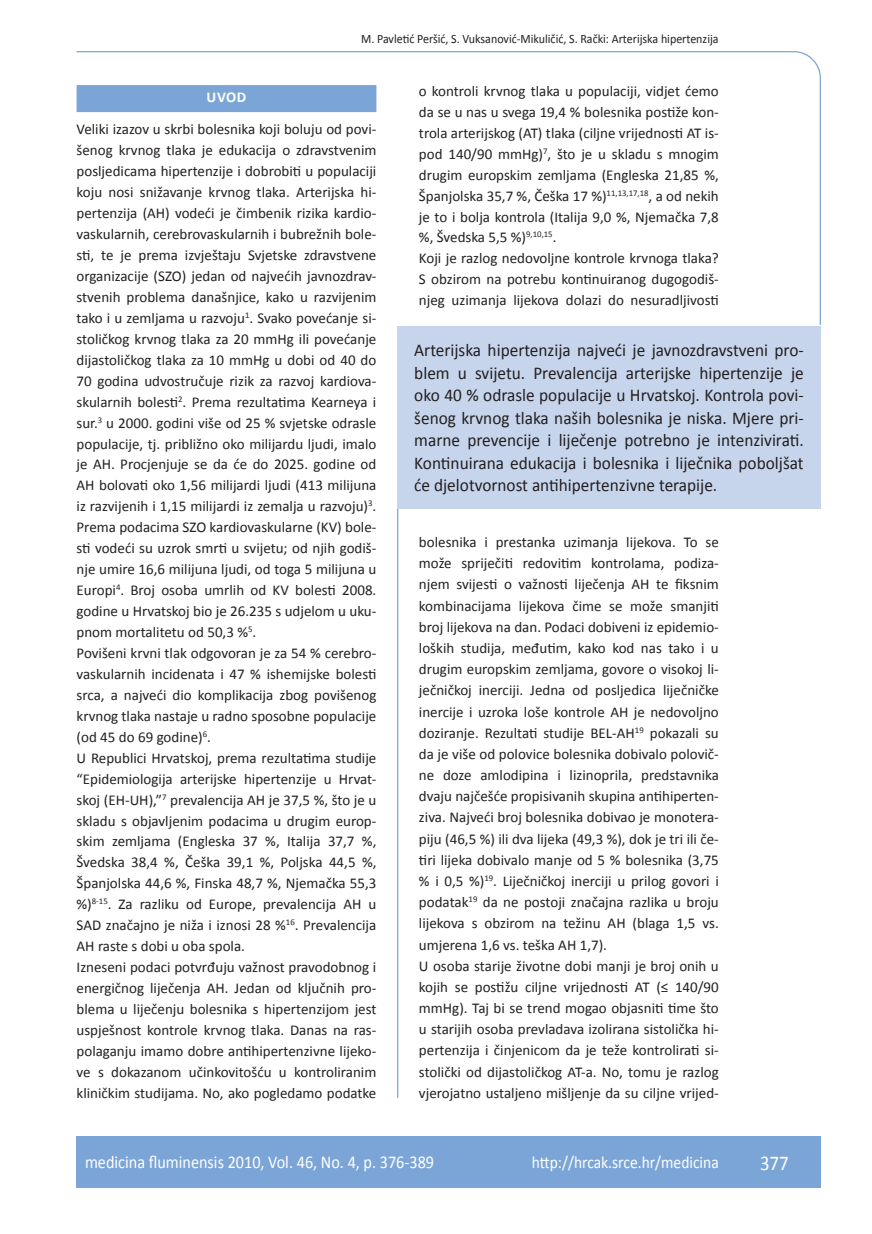
<style>
.page{position:relative;width:872px;height:1234px;background:#fff}
.page>*{position:absolute;margin:0;border:0;box-sizing:border-box;transform-origin:0 0}
.t1{font:21px "Calibri";color:#fff;scale:.9 1}
.t2{font:18px/22.5px "Calibri";color:#231f20;text-align:justify;scale:.96 1}
.t3{font:18px "Calibri";color:#fff;scale:.9 1}
.t4{font:17.25px "Calibri";color:#fff;scale:.9 1}
.t5{font:15px/21px "Calibri";color:#231f20}
.t6{font:700 15px "Calibri";color:#fff}
.t7{font:12.75px "Calibri";color:#231f20;scale:.94 1}
</style>
<div class="page">
<svg style="left:76px;top:51px;width:745px;height:274px"></svg>
<hr style="left:397px;top:507px;width:1px;height:590px;background:#7ca5d7">
<div style="left:77px;top:1135px;width:744px;height:51px;background:#7ca5d7"></div>
<div style="left:77px;top:85px;width:299px;height:27px;background:#7ca5d7"></div>
<div style="left:397px;top:325px;width:424px;height:183px;background:#c6d5ec"></div>
<p class="t7" style="left:361px;top:30px;width:382px">M. Pavletić Peršić, S. Vuksanović-Mikuličić, S. Rački: Arterijska hipertenzija</p>
<p class="t6" style="left:207px;top:88px;width:21px">UVOD</p>
<p class="t5" style="left:77px;top:118px;width:301px">Veliki izazov u skrbi bolesnika koji boluju od povi&shy;šenog krvnog tlaka je edukacija o zdravstvenim posljedicama hipertenzije i dobrobiti u populaciji koju nosi snižavanje krvnog tlaka. Arterijska hi&shy;pertenzija (AH) vodeći je čimbenik rizika kardio&shy;vaskularnih, cerebrovaskularnih i bubrežnih bole&shy;sti, te je prema izvještaju Svjetske zdravstvene organizacije (SZO) jedan od najvećih javnozdrav&shy;stvenih problema današnjice, kako u razvijenim tako i u zemljama u razvoju<sup>1</sup>. Svako povećanje si&shy;stoličkog krvnog tlaka za 20 mmHg ili povećanje dijastoličkog tlaka za 10 mmHg u dobi od 40 do 70 godina udvostručuje rizik za razvoj kardiova&shy;skularnih bolesti<sup>2</sup>. Prema rezultatima Kearneya i sur.<sup>3</sup> u 2000. godini više od 25 % svjetske odrasle populacije, tj. približno oko milijardu ljudi, imalo je AH. Procjenjuje se da će do 2025. godine od AH bolovati oko 1,56 milijardi ljudi (413 milijuna iz razvijenih i 1,15 milijardi iz zemalja u razvoju)<sup>3</sup>.<br>Prema podacima SZO kardiovaskularne (KV) bole&shy;sti vodeći su uzrok smrti u svijetu; od njih godiš&shy;nje umire 16,6 milijuna ljudi, od toga 5 milijuna u Europi<sup>4</sup>. Broj osoba umrlih od KV bolesti 2008. godine u Hrvatskoj bio je 26.235 s udjelom u uku&shy;pnom mortalitetu od 50,3 %<sup>5</sup>.<br>Povišeni krvni tlak odgovoran je za 54 % cerebro&shy;vaskularnih incidenata i 47 % ishemijske bolesti srca, a najveći dio komplikacija zbog povišenog krvnog tlaka nastaje u radno sposobne populacije (od 45 do 69 godine)<sup>6</sup>.<br>U Republici Hrvatskoj, prema rezultatima studije “Epidemiologija arterijske hipertenzije u Hrvat&shy;skoj (EH-UH),”<sup>7</sup> prevalencija AH je 37,5 %, što je u skladu s objavljenim podacima u drugim europ&shy;skim zemljama (Engleska 37 %, Italija 37,7 %, Švedska 38,4 %, Češka 39,1 %, Poljska 44,5 %, Španjolska 44,6 %, Finska 48,7 %, Njemačka 55,3 %)<sup>8-15</sup>. Za razliku od Europe, prevalencija AH u SAD značajno je niža i iznosi 28 %<sup>16</sup>. Prevalencija AH raste s dobi u oba spola.<br>Izneseni podaci potvrđuju važnost pravodobnog i energičnog liječenja AH. Jedan od ključnih pro&shy;blema u liječenju bolesnika s hipertenzijom jest uspješnost kontrole krvnog tlaka. Danas na ras&shy;polaganju imamo dobre antihipertenzivne lijeko&shy;ve s dokazanom učinkovitošću u kontroliranim kliničkim studijama. No, ako pogledamo podatke</p>
<p class="t5" style="left:419px;top:80px;width:301px">o kontroli krvnog tlaka u populaciji, vidjet ćemo da se u nas u svega 19,4 % bolesnika postiže kon&shy;trola arterijskog (AT) tlaka (ciljne vrijednosti AT is&shy;pod 140/90 mmHg)<sup>7</sup>, što je u skladu s mnogim drugim europskim zemljama (Engleska 21,85 %, Španjolska 35,7 %, Češka 17 %)<sup>11,13,17,18</sup>, a od nekih je to i bolja kontrola (Italija 9,0 %, Njemačka 7,8 %, Švedska 5,5 %)<sup>9,10,15</sup>.<br>Koji je razlog nedovoljne kontrole krvnoga tlaka?<br>S obzirom na potrebu kontinuiranog dugogodiš&shy;njeg uzimanja lijekova dolazi do nesuradljivosti</p>
<p class="t2" style="left:414px;top:338px;width:407px">Arterijska hipertenzija najveći je javnozdravstveni pro&shy;blem u svijetu. Prevalencija arterijske hipertenzije je oko 40 % odrasle populacije u Hrvatskoj. Kontrola povi&shy;šenog krvnog tlaka naših bolesnika je niska. Mjere pri&shy;marne prevencije i liječenje potrebno je intenzivirati.<br>Kontinuirana edukacija i bolesnika i liječnika poboljšat će djelotvornost antihipertenzivne terapije.</p>
<p class="t5" style="left:419px;top:530px;width:301px">bolesnika i prestanka uzimanja lijekova. To se može spriječiti redovitim kontrolama, podiza&shy;njem svijesti o važnosti liječenja AH te fiksnim kombinacijama lijekova čime se može smanjiti broj lijekova na dan. Podaci dobiveni iz epidemio&shy;loških studija, međutim, kako kod nas tako i u drugim europskim zemljama, govore o visokoj li&shy;ječničkoj inerciji. Jedna od posljedica liječničke inercije i uzroka loše kontrole AH je nedovoljno doziranje. Rezultati studije BEL-AH<sup>19</sup> pokazali su da je više od polovice bolesnika dobivalo polovič&shy;ne doze amlodipina i lizinoprila, predstavnika dvaju najčešće propisivanih skupina antihiperten&shy;ziva. Najveći broj bolesnika dobivao je monotera&shy;piju (46,5 %) ili dva lijeka (49,3 %), dok je tri ili če&shy;tiri lijeka dobivalo manje od 5 % bolesnika (3,75 % i 0,5 %)<sup>19</sup>. Liječničkoj inerciji u prilog govori i podatak<sup>19</sup> da ne postoji značajna razlika u broju lijekova s obzirom na težinu AH (blaga 1,5 vs. umjerena 1,6 vs. teška AH 1,7).<br>U osoba starije životne dobi manji je broj onih u kojih se postižu ciljne vrijednosti AT (≤ 140/90 mmHg). Taj bi se trend mogao objasniti time što u starijih osoba prevladava izolirana sistolička hi&shy;pertenzija i činjenicom da je teže kontrolirati si&shy;stolički od dijastoličkog AT-a. No, tomu je razlog vjerojatno ustaljeno mišljenje da su ciljne vrijed-</p>
<p class="t3" style="left:85px;top:1150px;width:389px">medicina fluminensis 2010, Vol. 46, No. 4, p. 376-389</p>
<p class="t4" style="left:532px;top:1151px;width:209px">http://hrcak.srce.hr/medicina</p>
<h1 class="t1" style="left:760px;top:1149px;width:33px">377</h1>
</div>
